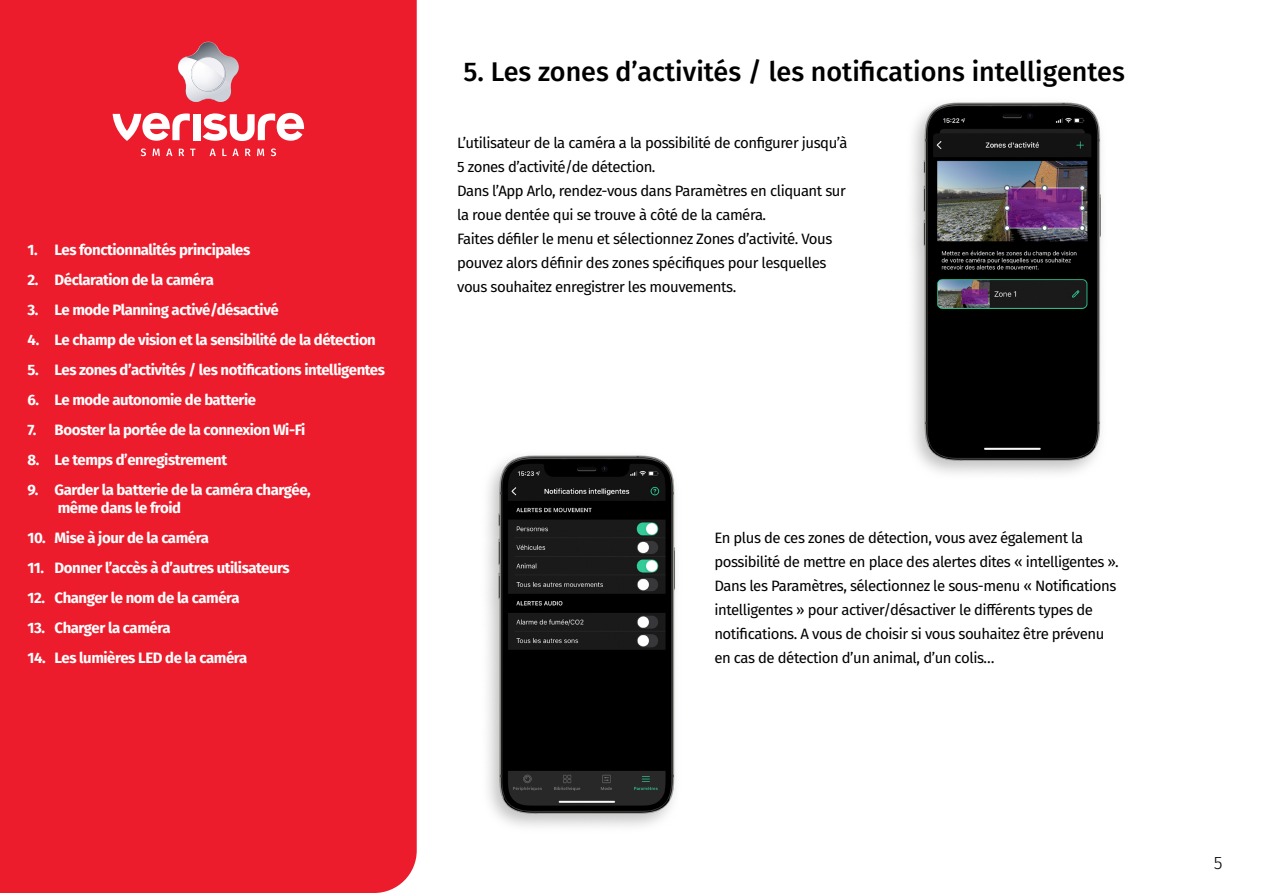
<style>
.page{position:relative;width:1263px;height:893px;background:#fff}
.page>*{position:absolute;margin:0;border:0;box-sizing:border-box;transform-origin:0 0}
.t1{font:500 27px "Fira Sans";color:#000}
.t2{font:300 18px "Fira Sans";color:#000}
.t3{font:15px/24px "Fira Sans";letter-spacing:-.03em;color:#000}
.t4{font:700 15px/18px "Fira Sans";letter-spacing:-.03em;color:#fff}
</style>
<div class="page">
<div style="left:0;top:0;width:417px;height:893px;background:#ed1c2c"></div>
<div style="left:193px;top:114px;width:7px;height:26px;background:#fff"></div>
<svg style="left:203px;top:113px;width:101px;height:28px"></svg>
<svg style="left:113px;top:113px;width:77px;height:28px"></svg>
<svg style="left:271px;top:148px;width:5px;height:8px"></svg>
<svg style="left:257px;top:149px;width:7px;height:7px"></svg>
<svg style="left:245px;top:149px;width:6px;height:7px"></svg>
<svg style="left:222px;top:149px;width:17px;height:7px"></svg>
<svg style="left:210px;top:149px;width:6px;height:7px"></svg>
<svg style="left:190px;top:149px;width:6px;height:7px"></svg>
<svg style="left:179px;top:149px;width:5px;height:7px"></svg>
<svg style="left:166px;top:149px;width:6px;height:7px"></svg>
<svg style="left:153px;top:149px;width:7px;height:7px"></svg>
<svg style="left:141px;top:148px;width:5px;height:8px"></svg>
<svg style="left:175px;top:40px;width:67px;height:65px;background:#d96873"></svg>
<img style="left:200px;top:58px;width:25px;height:33px">
<img style="left:208px;top:61px;width:15px;height:29px">
<img style="left:192px;top:58px;width:16px;height:32px">
<img style="left:912px;top:102px;width:189px;height:372px">
<img style="left:487px;top:455px;width:189px;height:372px">
<p class="t4" style="left:28px;top:240px;width:224px">1. Les fonctionnalités principales</p>
<p class="t4" style="left:28px;top:270px;width:188px">2. Déclaration de la caméra</p>
<p class="t4" style="left:28px;top:300px;width:253px">3. Le mode Planning activé/désactivé</p>
<p class="t4" style="left:28px;top:330px;width:350px">4. Le champ de vision et la sensibilité de la détection</p>
<p class="t4" style="left:28px;top:360px;width:359px">5. Les zones d’activités / les notifications intelligentes</p>
<p class="t4" style="left:28px;top:390px;width:230px">6. Le mode autonomie de batterie</p>
<p class="t4" style="left:28px;top:420px;width:279px">7. Booster la portée de la connexion Wi-Fi</p>
<p class="t4" style="left:28px;top:450px;width:201px">8. Le temps d’enregistrement</p>
<p class="t4" style="left:58px;top:480px;width:254px;text-indent:-30px">9. Garder la batterie de la caméra chargée, même dans le froid</p>
<p class="t4" style="left:28px;top:528px;width:183px">10. Mise à jour de la caméra</p>
<p class="t4" style="left:28px;top:558px;width:264px">11. Donner l’accès à d’autres utilisateurs</p>
<p class="t4" style="left:28px;top:588px;width:213px">12. Changer le nom de la caméra</p>
<p class="t4" style="left:28px;top:618px;width:145px">13. Charger la caméra</p>
<p class="t4" style="left:28px;top:648px;width:221px">14. Les lumières LED de la caméra</p>
<h1 class="t1" style="left:463px;top:49px;width:663px">5. Les zones d’activités / les notifications intelligentes</h1>
<p class="t3" style="left:457px;top:130px;width:392px">L’utilisateur de la caméra a la possibilité de configurer jusqu’à 5 zones d’activité/de détection.<br>Dans l’App Arlo, rendez-vous dans Paramètres en cliquant sur la roue dentée qui se trouve à côté de la caméra.<br>Faites défiler le menu et sélectionnez Zones d’activité. Vous pouvez alors définir des zones spécifiques pour lesquelles vous souhaitez enregistrer les mouvements.</p>
<p class="t3" style="left:714px;top:526px;width:406px">En plus de ces zones de détection, vous avez également la possibilité de mettre en place des alertes dites « intelligentes ».<br>Dans les Paramètres, sélectionnez le sous-menu « Notifications intelligentes » pour activer/désactiver le différents types de notifications. A vous de choisir si vous souhaitez être prévenu en cas de détection d’un animal, d’un colis…</p>
<p class="t2" style="left:1214px;top:850px;width:10px">5</p>
</div>
